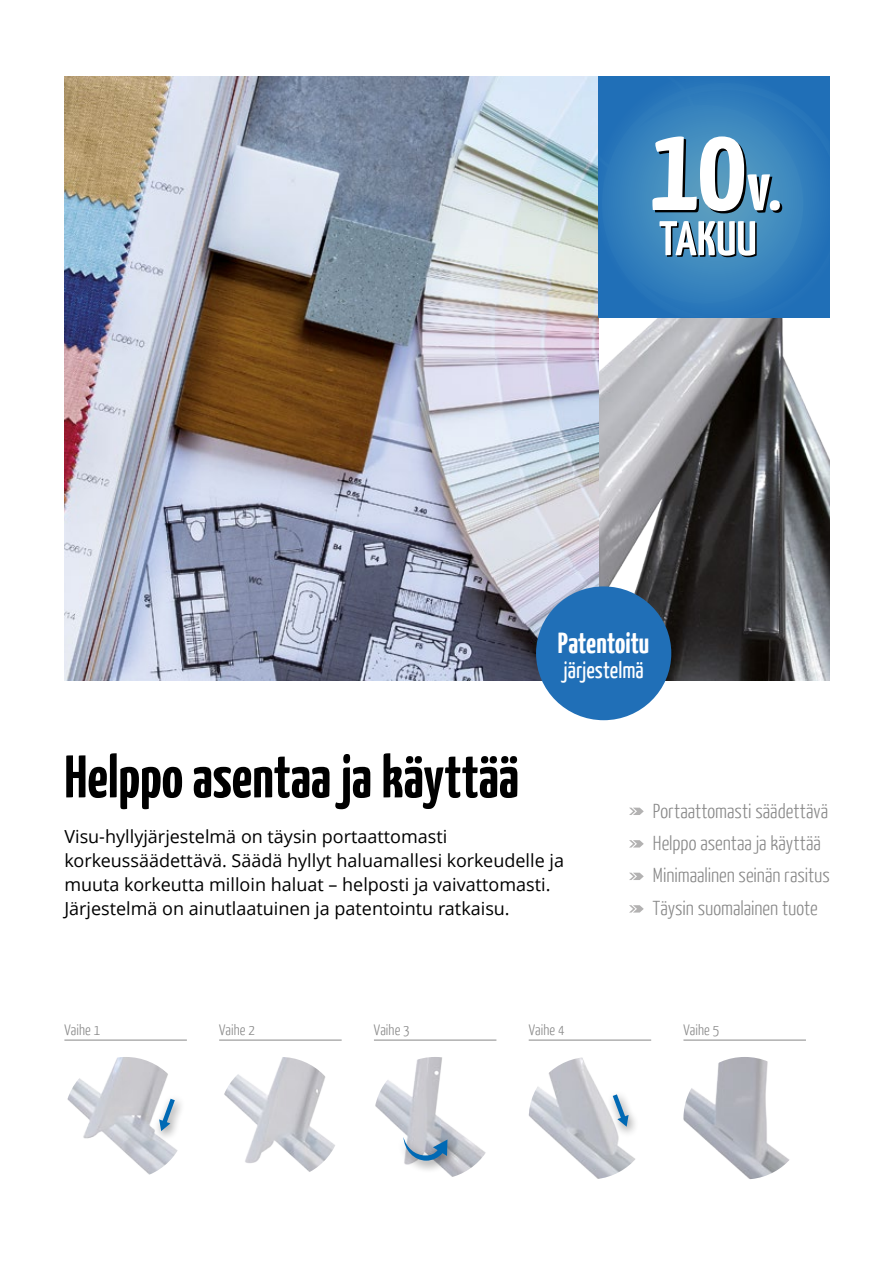
<style>
.page{position:relative;width:893px;height:1263px;background:#fff}
.page>*{position:absolute;margin:0;border:0;box-sizing:border-box;transform-origin:0 0}
.t1{font:700 60px "Yanone Kaffeesatz";color:#000}
.t2{font:700 28.95px "Yanone Kaffeesatz";letter-spacing:.005em;color:#fff}
.t3{font:23.25px "Yanone Kaffeesatz";color:#fff}
.t4{font:300 20.1px/32.4px "Yanone Kaffeesatz";color:#878787}
.t5{font:18px/24px "Open Sans";color:#000}
.t6{font:300 15px "Yanone Kaffeesatz";letter-spacing:.005em;color:#878787}
</style>
<div class="page">
<img style="left:219px;top:1057px;width:123px;height:122px;border-radius:61px">
<img style="left:683px;top:1057px;width:123px;height:122px;border-radius:61px">
<img style="left:529px;top:1057px;width:122px;height:122px;border-radius:61px">
<div style="left:606px;top:1089px;width:33px;height:49px;background:#000;opacity:.5"></div>
<svg style="left:613px;top:1094px;width:16px;height:33px"></svg>
<img style="left:64px;top:1057px;width:123px;height:122px;border-radius:61px">
<div style="left:152px;top:1094px;width:33px;height:49px;background:#000;opacity:.5"></div>
<svg style="left:159px;top:1099px;width:16px;height:32px"></svg>
<img style="left:374px;top:1057px;width:122px;height:122px;border-radius:61px">
<div style="left:397px;top:1134px;width:62px;height:40px;background:#000;opacity:.5"></div>
<svg style="left:403px;top:1137px;width:44px;height:24px"></svg>
<hr style="left:64px;top:1040px;width:123px;height:1px;background:#878787">
<hr style="left:219px;top:1040px;width:123px;height:1px;background:#878787">
<hr style="left:374px;top:1040px;width:122px;height:1px;background:#878787">
<hr style="left:529px;top:1040px;width:122px;height:1px;background:#878787">
<hr style="left:683px;top:1040px;width:123px;height:1px;background:#878787">
<img style="left:599px;top:317px;width:231px;height:363px">
<img style="left:64px;top:77px;width:535px;height:603px">
<svg style="left:599px;top:77px;width:231px;height:240px"></svg>
<svg style="left:629px;top:808px;width:15px;height:7px"></svg>
<svg style="left:629px;top:873px;width:15px;height:7px"></svg>
<svg style="left:629px;top:840px;width:15px;height:7px"></svg>
<svg style="left:629px;top:905px;width:15px;height:7px"></svg>
<div style="left:536px;top:586px;width:135px;height:134px;background:#206fb7;border-radius:50%"></div>
<svg style="left:659px;top:221px;width:98px;height:36px"></svg>
<svg style="left:652px;top:136px;width:130px;height:77px"></svg>
<h2 class="t2" style="left:558px;top:625px;width:93px">Patentoitu</h2>
<p class="t3" style="left:564px;top:656px;width:82px">järjestelmä</p>
<h1 class="t1" style="left:64px;top:740px;width:456px">Helppo asentaa ja käyttää</h1>
<p class="t5" style="left:64px;top:824px;width:501px">Visu-hyllyjärjestelmä on täysin portaattomasti korkeussäädettävä. Säädä hyllyt haluamallesi korkeudelle ja muuta korkeutta milloin haluat – helposti ja vaivattomasti.<br>Järjestelmä on ainutlaatuinen ja patentointu ratkaisu.</p>
<p class="t4" style="left:653px;top:794px;width:178px">Portaattomasti säädettävä<br>Helppo asentaa ja käyttää<br>Minimaalinen seinän rasitus<br>Täysin suomalainen tuote</p>
<p class="t6" style="left:64px;top:1020px;width:37px">Vaihe 1</p>
<p class="t6" style="left:219px;top:1020px;width:37px">Vaihe 2</p>
<p class="t6" style="left:374px;top:1020px;width:37px">Vaihe 3</p>
<p class="t6" style="left:529px;top:1020px;width:37px">Vaihe 4</p>
<p class="t6" style="left:683px;top:1020px;width:37px">Vaihe 5</p>
</div>
